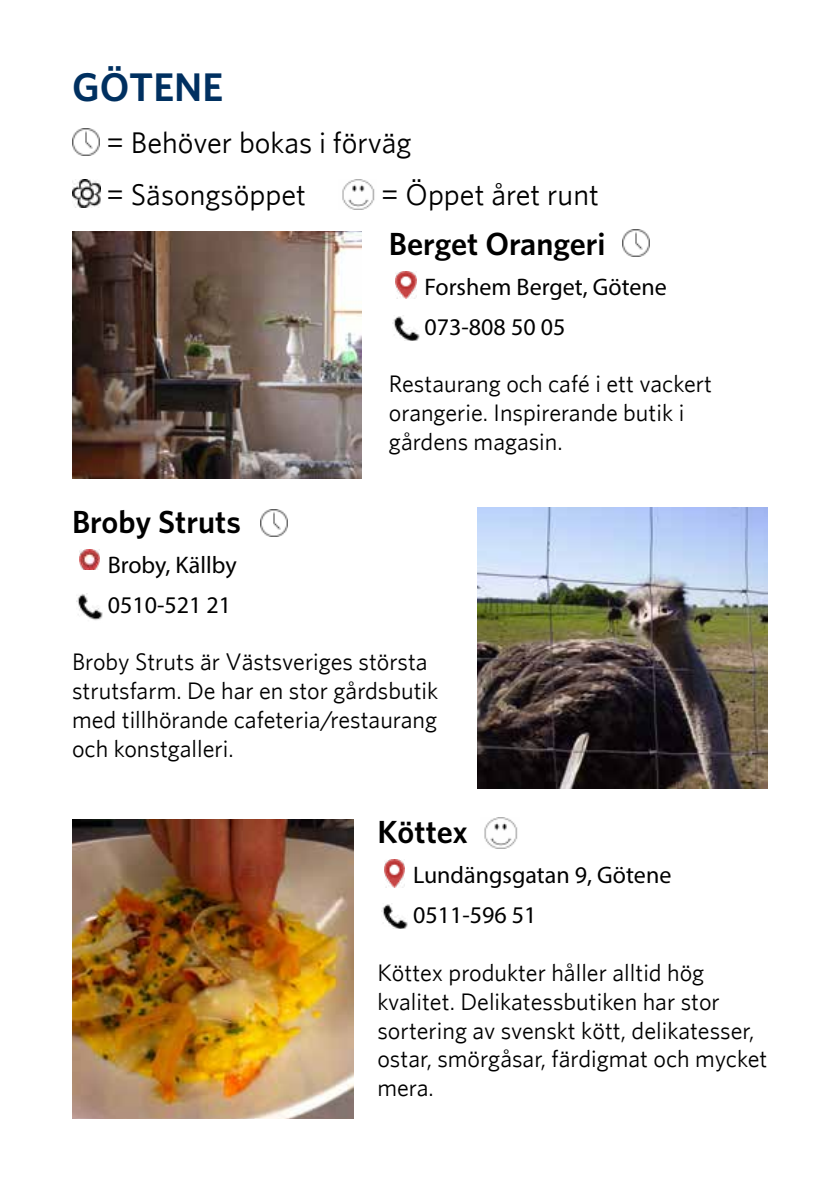
<style>
.page{position:relative;width:840px;height:1191px;background:#fff}
.page>*{position:absolute;margin:0;border:0;box-sizing:border-box;transform-origin:0 0}
.t1{font:600 40px "Whitney";color:#003060}
.t2{font:600 32px "Whitney";color:#000}
.t3{font:30px/52px "Whitney";color:#000}
.t4{font:24px/28.8px "Whitney";color:#000}
.t5{font:24px/40px "Myriad Pro";color:#000}
</style>
<div class="page">
<img style="left:72px;top:128px;width:27px;height:27px">
<img style="left:72px;top:179px;width:28px;height:29px">
<img style="left:76px;top:593px;width:26px;height:28px">
<img style="left:79px;top:549px;width:20px;height:21px">
<img style="left:260px;top:509px;width:27px;height:27px">
<img style="left:477px;top:507px;width:290px;height:281px">
<img style="left:72px;top:819px;width:281px;height:300px">
<img style="left:381px;top:904px;width:26px;height:25px">
<img style="left:384px;top:860px;width:20px;height:27px">
<img style="left:393px;top:315px;width:26px;height:25px">
<img style="left:395px;top:271px;width:21px;height:28px">
<img style="left:72px;top:231px;width:289px;height:247px">
<img style="left:622px;top:229px;width:27px;height:27px">
<img style="left:484px;top:817px;width:34px;height:31px">
<img style="left:342px;top:179px;width:33px;height:31px">
<h1 class="t1" style="left:72px;top:63px;width:152px">GÖTENE</h1>
<p class="t3" style="left:106px;top:116px;width:307px">= Behöver bokas i förväg = Säsongsöppet</p>
<p class="t3" style="left:380px;top:168px;width:219px">= Öppet året runt</p>
<h2 class="t2" style="left:389px;top:224px;width:218px">Berget Orangeri</h2>
<p class="t5" style="left:424px;top:266px;width:244px">Forshem Berget, Götene<br>073-808 50 05</p>
<h2 class="t2" style="left:72px;top:502px;width:170px">Broby Struts</h2>
<p class="t5" style="left:108px;top:544px;width:130px">Broby, Källby<br>0510-521 21</p>
<p class="t4" style="left:389px;top:369px;width:324px">Restaurang och café i ett vackert orangerie. Inspirerande butik i gårdens magasin.</p>
<p class="t4" style="left:72px;top:647px;width:367px">Broby Struts är Västsveriges största strutsfarm. De har en stor gårdsbutik med tillhörande cafeteria/restaurang och konstgalleri.</p>
<h2 class="t2" style="left:377px;top:812px;width:92px">Köttex</h2>
<p class="t5" style="left:413px;top:855px;width:259px">Lundängsgatan 9, Götene<br>0511-596 51</p>
<p class="t4" style="left:377px;top:957px;width:391px">Köttex produkter håller alltid hög kvalitet. Delikatessbutiken har stor sortering av svenskt kött, delikatesser, ostar, smörgåsar, färdigmat och mycket mera.</p>
</div>
